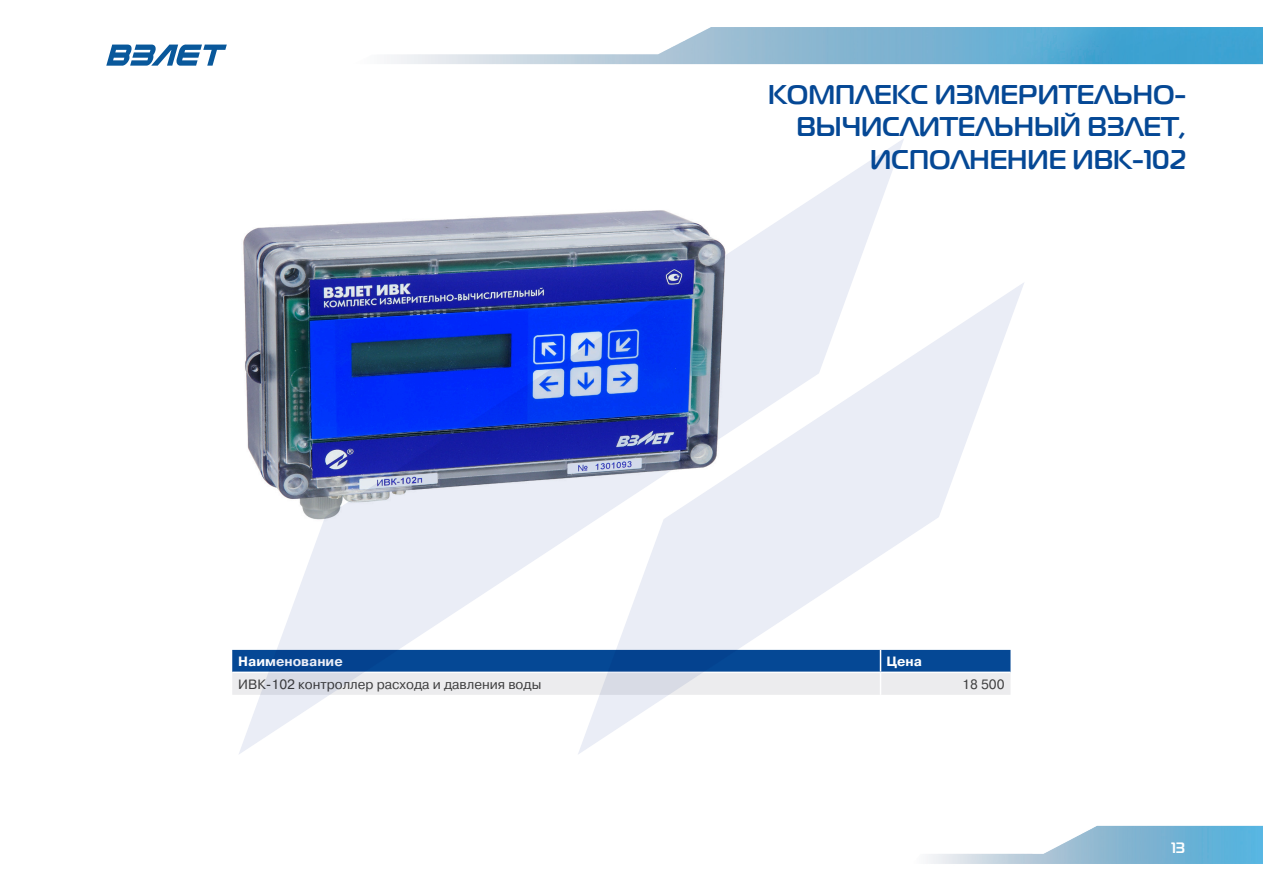
<style>
.page{position:relative;width:1263px;height:893px;background:#fff}
.page>*{position:absolute;margin:0;border:0;box-sizing:border-box;transform-origin:0 0}
.Название{font:700 27px/32.4px "Magistral TT";color:#054895;text-align:right}
.t1{font:700 15px "Magistral TT";color:#fff}
.t2{font:13.5px "Pragmatica C";color:#3e3e3f}
.t3{font:700 13.5px "Pragmatica C";color:#fff}
</style>
<div class="page">
<img style="left:928px;top:825px;width:335px;height:39px">
<svg style="left:904px;top:283px;width:120px;height:411px"></svg>
<svg style="left:238px;top:139px;width:666px;height:615px"></svg>
<img style="left:112px;top:27px;width:1151px;height:38px">
<svg style="left:106px;top:45px;width:121px;height:21px"></svg>
<svg style="left:232px;top:650px;width:778px;height:45px;background:#7b9bc2"></svg>
<img style="left:238px;top:139px;width:658px;height:457px">
<p class="Название" style="left:768px;top:78px;width:420px">КОМПЛЕКС ИЗМЕРИТЕЛЬНО-<br>ВЫЧИСЛИТЕЛЬНЫЙ ВЗЛЕТ,<br>ИСПОЛНЕНИЕ ИВК-102</p>
<p class="t3" style="left:238px;top:654px;width:106px">Наименование</p>
<p class="t3" style="left:886px;top:654px;width:37px">Цена</p>
<p class="t2" style="left:238px;top:677px;width:305px">ИВК-102 контроллер расхода и давления воды</p>
<p class="t2" style="left:962px;top:677px;width:44px">18 500</p>
<p class="t1" style="left:1171px;top:838px;width:15px">13</p>
</div>
